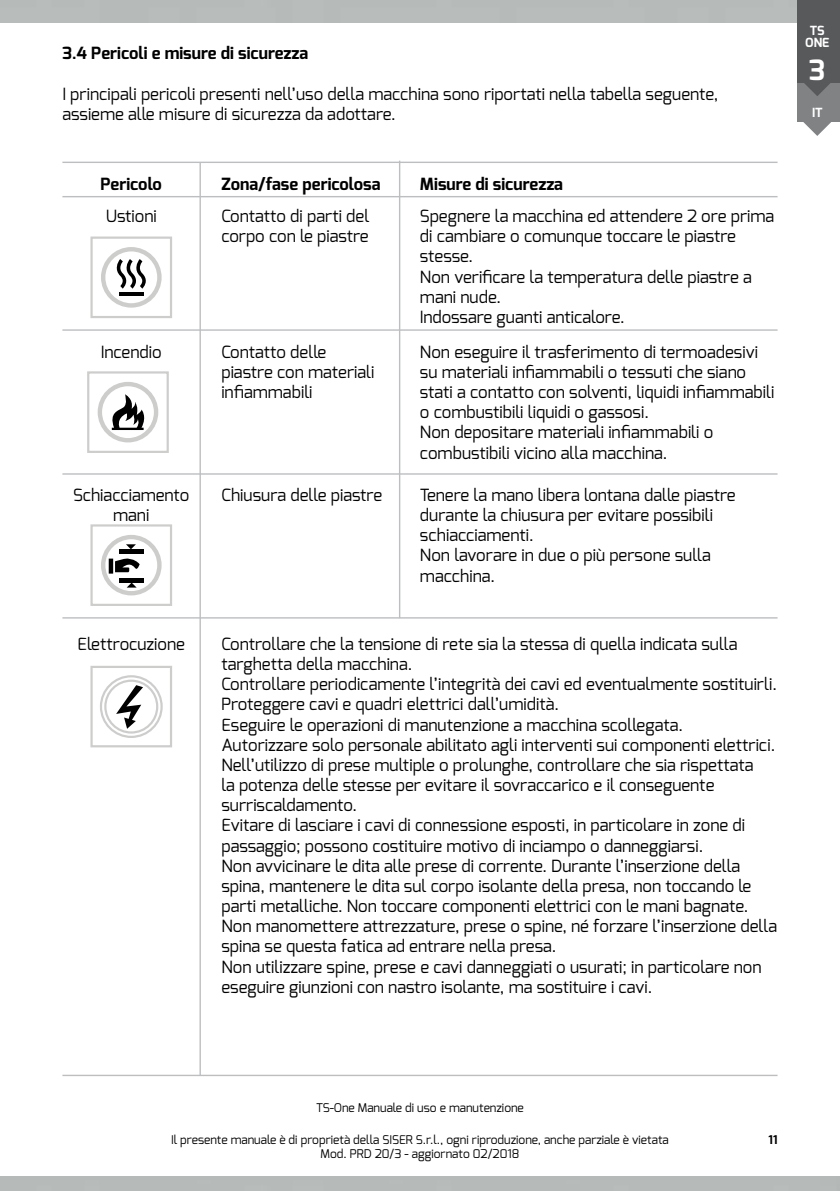
<style>
.page{position:relative;width:840px;height:1191px;background:#fff}
.page>*{position:absolute;margin:0;border:0;box-sizing:border-box;transform-origin:0 0}
.t1{font:700 28px "Exo";color:#fff}
.t2{font:16.8px/20.2px "Exo";color:#000}
.t3{font:700 16.8px "Exo";color:#000}
.t4{font:700 12.6px/11.2px "Exo";color:#fff;text-align:center}
.t5{font:12px/14.4px "Exo";color:#000;text-align:center}
.t6{font:700 12px "Exo";color:#000}
</style>
<div class="page">
<div style="left:90px;top:236px;width:82px;height:82px;border:2px solid #cdcdcc"></div>
<svg style="left:101px;top:247px;width:60px;height:61px"></svg>
<hr style="left:119px;top:292px;width:24px;height:4px;background:#000">
<hr style="left:62px;top:162px;width:715px;height:1px;background:#bcbec0">
<hr style="left:62px;top:196px;width:715px;height:1px;background:#bcbec0">
<hr style="left:62px;top:329px;width:715px;height:2px;background:#bcbec0">
<hr style="left:62px;top:473px;width:715px;height:2px;background:#bcbec0">
<hr style="left:62px;top:617px;width:715px;height:1px;background:#bcbec0">
<hr style="left:62px;top:1074px;width:715px;height:2px;background:#bcbec0">
<hr style="left:199px;top:163px;width:2px;height:912px;background:#bcbec0">
<hr style="left:398px;top:161px;width:2px;height:457px;background:#bcbec0">
<div style="left:87px;top:371px;width:82px;height:82px;border:2px solid #cdcdcc"></div>
<svg style="left:98px;top:382px;width:60px;height:60px"></svg>
<div style="left:90px;top:524px;width:82px;height:82px;border:2px solid #cdcdcc"></div>
<svg style="left:101px;top:535px;width:60px;height:60px"></svg>
<div style="left:90px;top:666px;width:82px;height:81px;border:2px solid #cdcdcc"></div>
<svg style="left:100px;top:675px;width:63px;height:63px"></svg>
<div style="left:797px;top:82px;width:42px;height:40px;background:#808284"></div>
<svg style="left:803px;top:122px;width:27px;height:14px"></svg>
<svg style="left:802px;top:82px;width:28px;height:14px"></svg>
<div style="left:797px;top:0;width:42px;height:82px;background:#58595b"></div>
<p class="t3" style="left:62px;top:44px;width:247px">3.4 Pericoli e misure di sicurezza</p>
<p class="t2" style="left:62px;top:84px;width:657px">I principali pericoli presenti nell’uso della macchina sono riportati nella tabella seguente, assieme alle misure di sicurezza da adottare.</p>
<p class="t3" style="left:100px;top:175px;width:63px">Pericolo</p>
<p class="t3" style="left:221px;top:175px;width:161px">Zona/fase pericolosa</p>
<p class="t3" style="left:420px;top:175px;width:144px">Misure di sicurezza</p>
<p class="t2" style="left:106px;top:207px;width:53px">Ustioni</p>
<p class="t2" style="left:101px;top:342px;width:62px">Incendio</p>
<p class="t2" style="left:73px;top:485px;width:118px;text-align:center">Schiacciamento mani</p>
<p class="t2" style="left:77px;top:634px;width:109px">Elettrocuzione</p>
<p class="t2" style="left:221px;top:207px;width:149px">Contatto di parti del corpo con le piastre</p>
<p class="t2" style="left:420px;top:207px;width:355px">Spegnere la macchina ed attendere 2 ore prima di cambiare o comunque toccare le piastre stesse.<br>Non verificare la temperatura delle piastre a mani nude.<br>Indossare guanti anticalore.</p>
<p class="t2" style="left:221px;top:342px;width:154px">Contatto delle piastre con materiali infiammabili</p>
<p class="t2" style="left:420px;top:342px;width:355px">Non eseguire il trasferimento di termoadesivi su materiali infiammabili o tessuti che siano stati a contatto con solventi, liquidi infiammabili o combustibili liquidi o gassosi.<br>Non depositare materiali infiammabili o combustibili vicino alla macchina.</p>
<p class="t2" style="left:221px;top:485px;width:162px">Chiusura delle piastre</p>
<p class="t2" style="left:420px;top:485px;width:317px">Tenere la mano libera lontana dalle piastre durante la chiusura per evitare possibili schiacciamenti.<br>Non lavorare in due o più persone sulla macchina.</p>
<p class="t2" style="left:221px;top:634px;width:557px">Controllare che la tensione di rete sia la stessa di quella indicata sulla targhetta della macchina.<br>Controllare periodicamente l’integrità dei cavi ed eventualmente sostituirli.<br>Proteggere cavi e quadri elettrici dall’umidità.<br>Eseguire le operazioni di manutenzione a macchina scollegata.<br>Autorizzare solo personale abilitato agli interventi sui componenti elettrici.<br>Nell’utilizzo di prese multiple o prolunghe, controllare che sia rispettata<br>la potenza delle stesse per evitare il sovraccarico e il conseguente surriscaldamento.<br>Evitare di lasciare i cavi di connessione esposti, in particolare in zone di passaggio; possono costituire motivo di inciampo o danneggiarsi.<br>Non avvicinare le dita alle prese di corrente. Durante l’inserzione della spina, mantenere le dita sul corpo isolante della presa, non toccando le parti metalliche. Non toccare componenti elettrici con le mani bagnate.<br>Non manomettere attrezzature, prese o spine, né forzare l’inserzione della spina se questa fatica ad entrare nella presa.<br>Non utilizzare spine, prese e cavi danneggiati o usurati; in particolare non eseguire giunzioni con nastro isolante, ma sostituire i cavi.</p>
<p class="t4" style="left:804px;top:26px;width:26px">TS<br>ONE</p>
<h1 class="t1" style="left:808px;top:54px;width:18px">3</h1>
<p class="t4" style="left:811px;top:107px;width:12px">IT</p>
<p class="t5" style="left:316px;top:1102px;width:209px">TS-One Manuale di uso e manutenzione</p>
<p class="t5" style="left:171px;top:1133px;width:499px">Il presente manuale è di proprietà della SISER S.r.l., ogni riproduzione, anche parziale è vietata<br>Mod. PRD 20/3 - aggiornato 02/2018</p>
<p class="t6" style="left:768px;top:1133px;width:10px">11</p>
</div>
